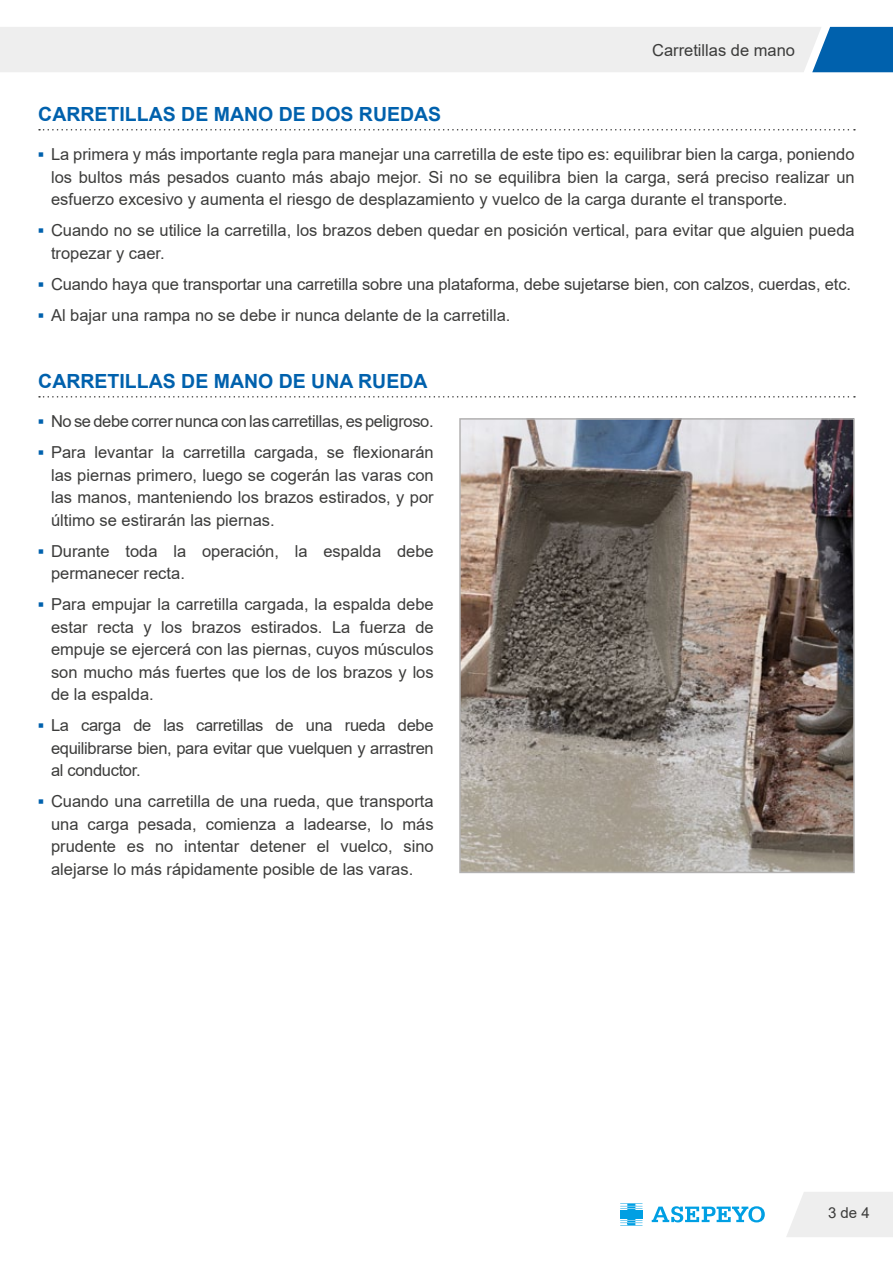
<style>
.page{position:relative;width:893px;height:1263px;background:#fff}
.page>*{position:absolute;margin:0;border:0;box-sizing:border-box;transform-origin:0 0}
.t1{font:700 19.5px "Arial";color:#0061ad}
.t2{font:16.5px/22.5px "Arial";color:#3c3c3b;text-align:justify}
.t3{font:16.5px "Arial";letter-spacing:-.02em;color:#3c3c3b}
.t4{font:15px "Arial";color:#3c3c3b}
.s1{font-weight:700;color:#0061ad}
</style>
<div class="page">
<svg style="left:0;top:27px;width:893px;height:45px;background:#dbe2e8"></svg>
<svg style="left:786px;top:1192px;width:107px;height:45px;background:#efefef"></svg>
<hr style="left:620px;top:1213px;width:22px;height:2px;background:#009fe3">
<svg style="left:620px;top:1218px;width:22px;height:7px"></svg>
<svg style="left:620px;top:1203px;width:22px;height:7px"></svg>
<hr style="left:620px;top:1216px;width:22px;height:2px;background:#009fe3">
<hr style="left:620px;top:1211px;width:22px;height:2px;background:#009fe3">
<svg style="left:652px;top:1206px;width:113px;height:16px"></svg>
<svg style="left:39px;top:129px;width:816px;height:1px"></svg>
<svg style="left:39px;top:396px;width:816px;height:2px"></svg>
<img style="left:462px;top:421px;width:390px;height:449px">
<div style="left:459px;top:418px;width:396px;height:455px;border:2px solid #b3b2b2"></div>
<p class="t2" style="left:652px;top:38px;width:145px">Carretillas de mano</p>
<p class="t1" style="left:38px;top:100px;width:405px">CARRETILLAS DE MANO DE DOS RUEDAS</p>
<p class="t2" style="left:51px;top:143px;width:805px;text-indent:-13px"><span class="s1">▪</span> La primera y más importante regla para manejar una carretilla de este tipo es: equilibrar bien la carga, poniendo los bultos más pesados cuanto más abajo mejor. Si no se equilibra bien la carga, será preciso realizar un esfuerzo excesivo y aumenta el riesgo de desplazamiento y vuelco de la carga durante el transporte.</p>
<p class="t2" style="left:51px;top:219px;width:805px;text-indent:-13px"><span class="s1">▪</span> Cuando no se utilice la carretilla, los brazos deben quedar en posición vertical, para evitar que alguien pueda tropezar y caer.</p>
<p class="t2" style="left:38px;top:272px;width:814px"><span class="s1">▪</span> Cuando haya que transportar una carretilla sobre una plataforma, debe sujetarse bien, con calzos, cuerdas, etc.</p>
<p class="t2" style="left:38px;top:303px;width:474px"><span class="s1">▪</span> Al bajar una rampa no se debe ir nunca delante de la carretilla.</p>
<p class="t1" style="left:38px;top:367px;width:391px">CARRETILLAS DE MANO DE UNA RUEDA</p>
<p class="t3" style="left:38px;top:410px;width:397px"><span class="s1">▪</span> No se debe correr nunca con las carretillas, es peligroso.</p>
<p class="t2" style="left:51px;top:441px;width:384px;text-indent:-13px"><span class="s1">▪</span> Para levantar la carretilla cargada, se flexionarán las piernas primero, luego se cogerán las varas con las manos, manteniendo los brazos estirados, y por último se estirarán las piernas.</p>
<p class="t2" style="left:51px;top:539px;width:384px;text-indent:-13px"><span class="s1">▪</span> Durante toda la operación, la espalda debe permanecer recta.</p>
<p class="t2" style="left:51px;top:593px;width:384px;text-indent:-13px"><span class="s1">▪</span> Para empujar la carretilla cargada, la espalda debe estar recta y los brazos estirados. La fuerza de empuje se ejercerá con las piernas, cuyos músculos son mucho más fuertes que los de los brazos y los de la espalda.</p>
<p class="t2" style="left:51px;top:714px;width:384px;text-indent:-13px"><span class="s1">▪</span> La carga de las carretillas de una rueda debe equilibrarse bien, para evitar que vuelquen y arrastren al conductor.</p>
<p class="t2" style="left:51px;top:790px;width:384px;text-indent:-13px"><span class="s1">▪</span> Cuando una carretilla de una rueda, que transporta una carga pesada, comienza a ladearse, lo más prudente es no intentar detener el vuelco, sino alejarse lo más rápidamente posible de las varas.</p>
<p class="t4" style="left:828px;top:1203px;width:43px">3 de 4</p>
</div>
